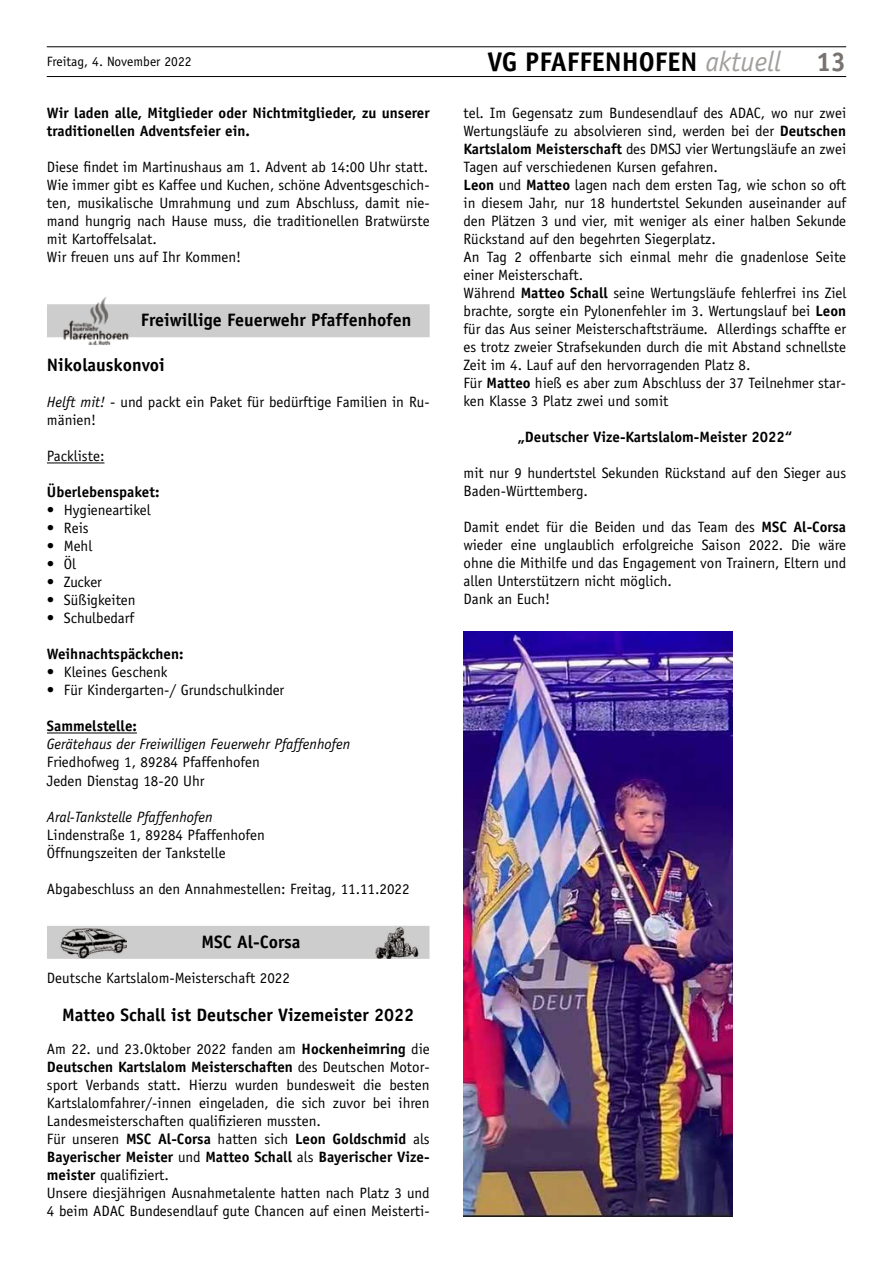
<style>
.page{position:relative;width:893px;height:1263px;background:#fff}
.page>*{position:absolute;margin:0;border:0;box-sizing:border-box;transform-origin:0 0}
.t1{font:700 27px "Officina Sans";color:#000}
.t2{font:700 27px "Officina Sans";color:#787370}
.t3{font:700 18px "Officina Sans";color:#000}
.t4{font:15px/18px "Officina Sans";color:#000}
.t5{font:700 15px/18px "Officina Sans";color:#000}
.t6{font:italic 15px "Officina Sans";color:#000}
.t7{font:13.5px "Officina Sans";color:#000}
.s1{font-weight:400;font-style:italic;font-size:28.35px;color:#a19f9d}
.s2{font-weight:700}
.s3{font-style:italic}
</style>
<div class="page">
<hr style="left:47px;top:76px;width:799px;height:1px;background:#000">
<hr style="left:47px;top:47px;width:799px;height:1px;background:#000">
<hr style="left:47px;top:463px;width:57px;height:1px;background:#000">
<hr style="left:47px;top:733px;width:90px;height:1px;background:#000">
<div style="left:47px;top:304px;width:383px;height:33px;background:#cecdcd"></div>
<img style="left:60px;top:297px;width:72px;height:49px">
<div style="left:47px;top:926px;width:382px;height:33px;background:#cecdcd"></div>
<img style="left:60px;top:928px;width:66px;height:31px">
<img style="left:375px;top:927px;width:44px;height:32px">
<img style="left:463px;top:631px;width:269px;height:585px">
<h1 class="t1" style="left:487px;top:45px;width:295px">VG PFAFFENHOFEN <span class="s1">aktuell</span></h1>
<p class="t7" style="left:47px;top:53px;width:146px">Freitag, 4. November 2022</p>
<h1 class="t2" style="left:816px;top:45px;width:32px">13</h1>
<p class="t5" style="left:47px;top:104px;width:384px">Wir laden alle, Mitglieder oder Nichtmitglieder, zu unserer traditionellen Adventsfeier ein.</p>
<p class="t4" style="left:47px;top:158px;width:384px">Diese findet im Martinushaus am 1. Advent ab 14:00 Uhr statt.<br>Wie immer gibt es Kaffee und Kuchen, schöne Adventsgeschich&shy;ten, musikalische Umrahmung und zum Abschluss, damit nie&shy;mand hungrig nach Hause muss, die traditionellen Bratwürste mit Kartoffelsalat.<br>Wir freuen uns auf Ihr Kommen!</p>
<p class="t4" style="left:463px;top:104px;width:384px">tel. Im Gegensatz zum Bundesendlauf des ADAC, wo nur zwei Wertungsläufe zu absolvieren sind, werden bei der <span class="s2">Deutschen Kartslalom Meisterschaft</span> des DMSJ vier Wertungsläufe an zwei Tagen auf verschiedenen Kursen gefahren.<br><span class="s2">Leon</span> und <span class="s2">Matteo</span> lagen nach dem ersten Tag, wie schon so oft in diesem Jahr, nur 18 hundertstel Sekunden auseinander auf den Plätzen 3 und vier, mit weniger als einer halben Sekunde Rückstand auf den begehrten Siegerplatz.<br>An Tag 2 offenbarte sich einmal mehr die gnadenlose Seite einer Meisterschaft.<br>Während <span class="s2">Matteo Schall</span> seine Wertungsläufe fehlerfrei ins Ziel brachte, sorgte ein Pylonenfehler im 3. Wertungslauf bei <span class="s2">Leon </span>für das Aus seiner Meisterschaftsträume. Allerdings schaffte er es trotz zweier Strafsekunden durch die mit Abstand schnellste Zeit im 4. Lauf auf den hervorragenden Platz 8.<br>Für <span class="s2">Matteo</span> hieß es aber zum Abschluss der 37 Teilnehmer star&shy;ken Klasse 3 Platz zwei und somit</p>
<p class="t5" style="left:517px;top:427px;width:276px">„Deutscher Vize-Kartslalom-Meister 2022“</p>
<p class="t4" style="left:463px;top:464px;width:384px">mit nur 9 hundertstel Sekunden Rückstand auf den Sieger aus<br>Baden-Württemberg.</p>
<p class="t4" style="left:463px;top:518px;width:384px">Damit endet für die Beiden und das Team des <span class="s2">MSC Al-Corsa </span>wieder eine unglaublich erfolgreiche Saison 2022. Die wäre ohne die Mithilfe und das Engagement von Trainern, Eltern und allen Unterstützern nicht möglich.<br>Dank an Euch!</p>
<p class="t3" style="left:141px;top:309px;width:272px">Freiwillige Feuerwehr Pfaffenhofen</p>
<p class="t3" style="left:47px;top:354px;width:119px">Nikolauskonvoi</p>
<p class="t4" style="left:47px;top:393px;width:384px"><span class="s3">Helft mit!</span> - und packt ein Paket für bedürftige Familien in Ru&shy;mänien!</p>
<p class="t4" style="left:47px;top:447px;width:59px">Packliste:</p>
<p class="t5" style="left:47px;top:483px;width:114px">Überlebenspaket:</p>
<p class="t4" style="left:47px;top:501px;width:105px">• Hygieneartikel</p>
<p class="t4" style="left:47px;top:519px;width:43px">• Reis</p>
<p class="t4" style="left:47px;top:537px;width:47px">• Mehl</p>
<p class="t4" style="left:47px;top:555px;width:31px">• Öl</p>
<p class="t4" style="left:47px;top:573px;width:57px">• Zucker</p>
<p class="t4" style="left:47px;top:591px;width:90px">• Süßigkeiten</p>
<p class="t4" style="left:47px;top:609px;width:89px">• Schulbedarf</p>
<p class="t5" style="left:47px;top:645px;width:138px">Weihnachtspäckchen:</p>
<p class="t4" style="left:47px;top:663px;width:122px">• Kleines Geschenk</p>
<p class="t4" style="left:47px;top:681px;width:239px">• Für Kindergarten-/ Grundschulkinder</p>
<p class="t5" style="left:47px;top:717px;width:91px">Sammelstelle:</p>
<p class="t6" style="left:47px;top:736px;width:305px">Gerätehaus der Freiwilligen Feuerwehr Pfaffenhofen</p>
<p class="t4" style="left:47px;top:753px;width:214px">Friedhofweg 1, 89284 Pfaffenhofen<br>Jeden Dienstag 18-20 Uhr</p>
<p class="t6" style="left:47px;top:808px;width:167px">Aral-Tankstelle Pfaffenhofen</p>
<p class="t4" style="left:47px;top:825px;width:219px">Lindenstraße 1, 89284 Pfaffenhofen<br>Öffnungszeiten der Tankstelle</p>
<p class="t4" style="left:47px;top:879px;width:364px">Abgabeschluss an den Annahmestellen: Freitag, 11.11.2022</p>
<p class="t3" style="left:201px;top:930px;width:100px">MSC Al-Corsa</p>
<p class="t4" style="left:47px;top:969px;width:244px">Deutsche Kartslalom-Meisterschaft 2022</p>
<p class="t3" style="left:62px;top:1003px;width:353px">Matteo Schall ist Deutscher Vizemeister 2022</p>
<p class="t4" style="left:47px;top:1040px;width:384px">Am 22. und 23.Oktober 2022 fanden am <span class="s2">Hockenheimring</span> die <span class="s2">Deutschen Kartslalom Meisterschaften</span> des Deutschen Motor&shy;sport Verbands statt. Hierzu wurden bundesweit die besten Kartslalomfahrer/-innen eingeladen, die sich zuvor bei ihren Landesmeisterschaften qualifizieren mussten.<br>Für unseren <span class="s2">MSC Al-Corsa</span> hatten sich <span class="s2">Leon Goldschmid</span> als <span class="s2">Bayerischer Meister</span> und <span class="s2">Matteo Schall</span> als <span class="s2">Bayerischer Vize&shy;meister</span> qualifiziert.<br>Unsere diesjährigen Ausnahmetalente hatten nach Platz 3 und 4 beim ADAC Bundesendlauf gute Chancen auf einen Meisterti-</p>
</div>
